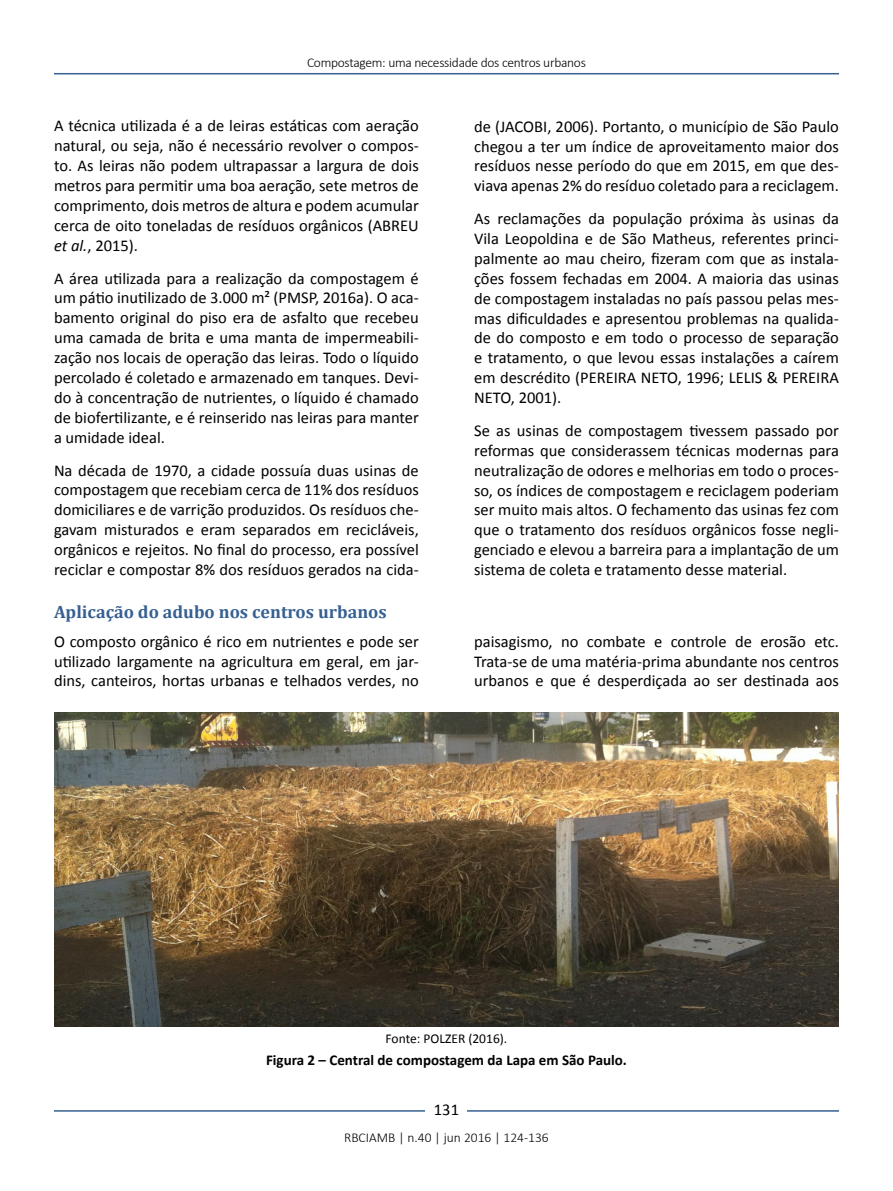
<style>
.page{position:relative;width:893px;height:1191px;background:#fff}
.page>*{position:absolute;margin:0;border:0;box-sizing:border-box;transform-origin:0 0}
.t1{font:700 18px "Cambria";color:#365f92}
.t2{font:16.5px/20px "Calibri";color:#000;text-align:justify}
.t3{font:700 15px "Calibri";color:#000}
.t4{font:300 13.5px "Calibri";letter-spacing:-.02em;color:#000}
.t5{font:300 13.5px "Calibri";color:#000}
.t6{font:13.5px "Calibri";color:#000}
.s1{font-style:italic}
</style>
<div class="page">
<hr style="left:54px;top:73px;width:785px;height:1px;background:#365f92">
<hr style="left:54px;top:1110px;width:785px;height:1px;background:#365f92">
<div style="left:426px;top:1096px;width:41px;height:26px;background:#fff"></div>
<img style="left:54px;top:712px;width:785px;height:314px">
<p class="t4" style="left:307px;top:54px;width:280px">Compostagem: uma necessidade dos centros urbanos</p>
<p class="t2" style="left:54px;top:116px;width:366px">A técnica utilizada é a de leiras estáticas com aeração natural, ou seja, não é necessário revolver o compos&shy;to. As leiras não podem ultrapassar a largura de dois metros para permitir uma boa aeração, sete metros de comprimento, dois metros de altura e podem acumular cerca de oito toneladas de resíduos orgânicos (ABREU <span class="s1">et al.</span>, 2015).</p>
<p class="t2" style="left:54px;top:268px;width:366px">A área utilizada para a realização da compostagem é um pátio inutilizado de 3.000 m² (PMSP, 2016a). O aca&shy;bamento original do piso era de asfalto que recebeu uma camada de brita e uma manta de impermeabili&shy;zação nos locais de operação das leiras. Todo o líquido percolado é coletado e armazenado em tanques. Devi&shy;do à concentração de nutrientes, o líquido é chamado de biofertilizante, e é reinserido nas leiras para manter a umidade ideal.</p>
<p class="t2" style="left:54px;top:460px;width:366px">Na década de 1970, a cidade possuía duas usinas de compostagem que recebiam cerca de 11% dos resíduos domiciliares e de varrição produzidos. Os resíduos che&shy;gavam misturados e eram separados em recicláveis, orgânicos e rejeitos. No final do processo, era possível reciclar e compostar 8% dos resíduos gerados na cida-</p>
<p class="t2" style="left:474px;top:116px;width:366px">de (JACOBI, 2006). Portanto, o município de São Paulo chegou a ter um índice de aproveitamento maior dos resíduos nesse período do que em 2015, em que des&shy;viava apenas 2% do resíduo coletado para a reciclagem.</p>
<p class="t2" style="left:474px;top:209px;width:366px">As reclamações da população próxima às usinas da Vila Leopoldina e de São Matheus, referentes princi&shy;palmente ao mau cheiro, fizeram com que as instala&shy;ções fossem fechadas em 2004. A maioria das usinas de compostagem instaladas no país passou pelas mes&shy;mas dificuldades e apresentou problemas na qualida&shy;de do composto e em todo o processo de separação e tratamento, o que levou essas instalações a caírem em descrédito (PEREIRA NETO, 1996; LELIS &amp; PEREIRA NETO, 2001).</p>
<p class="t2" style="left:474px;top:420px;width:366px">Se as usinas de compostagem tivessem passado por reformas que considerassem técnicas modernas para neutralização de odores e melhorias em todo o proces&shy;so, os índices de compostagem e reciclagem poderiam ser muito mais altos. O fechamento das usinas fez com que o tratamento dos resíduos orgânicos fosse negli&shy;genciado e elevou a barreira para a implantação de um sistema de coleta e tratamento desse material.</p>
<p class="t1" style="left:54px;top:599px;width:334px">Aplicação do adubo nos centros urbanos</p>
<p class="t2" style="left:54px;top:631px;width:366px">O composto orgânico é rico em nutrientes e pode ser utilizado largamente na agricultura em geral, em jar&shy;dins, canteiros, hortas urbanas e telhados verdes, no</p>
<p class="t2" style="left:474px;top:631px;width:366px">paisagismo, no combate e controle de erosão etc.<br>Trata-se de uma matéria-prima abundante nos centros urbanos e que é desperdiçada ao ser destinada aos</p>
<p class="t6" style="left:386px;top:1029px;width:123px">Fonte: POLZER (2016).</p>
<p class="t3" style="left:266px;top:1050px;width:362px">Figura 2 – Central de compostagem da Lapa em São Paulo.</p>
<p class="t2" style="left:434px;top:1099px;width:27px">131</p>
<p class="t5" style="left:344px;top:1129px;width:206px">RBCIAMB | n.40 | jun 2016 | 124-136</p>
</div>
